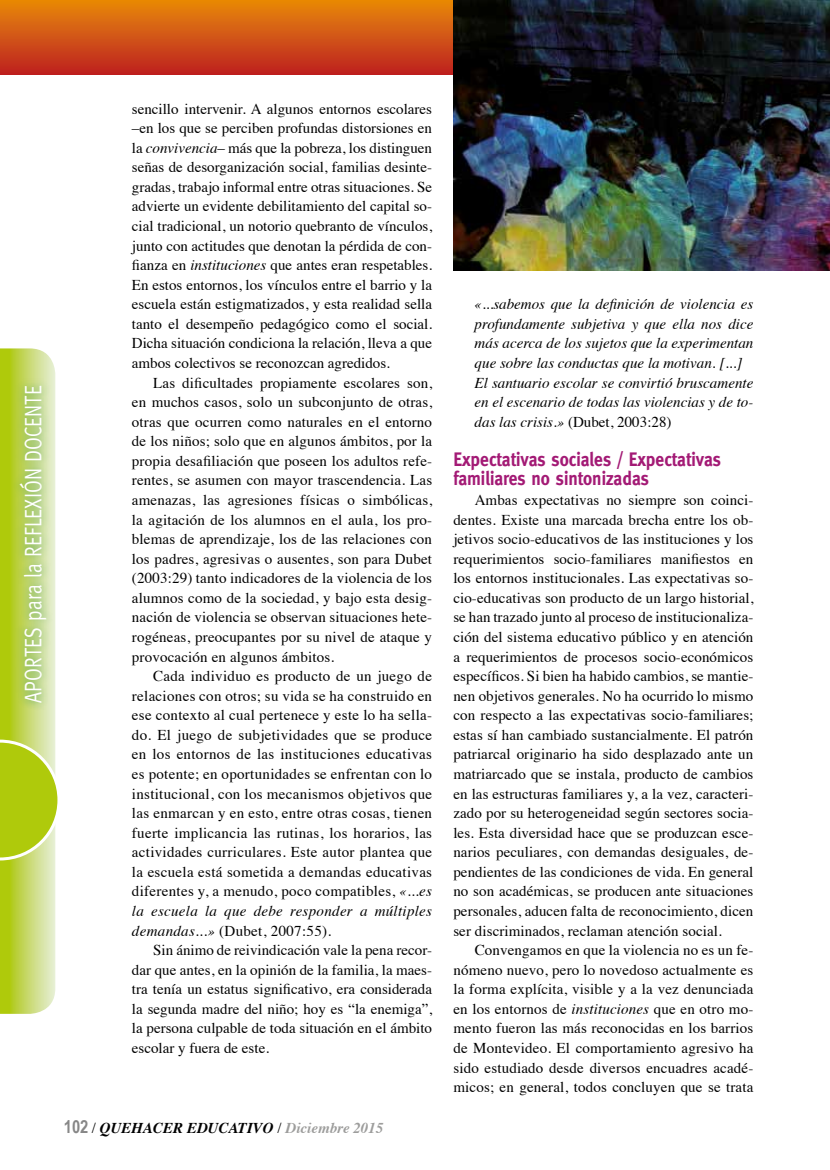
<style>
.page{position:relative;width:830px;height:1170px;background:#fff}
.page>*{position:absolute;margin:0;border:0;box-sizing:border-box;transform-origin:0 0}
.t1{font:24px "Meta";color:#fff;scale:.8 1}
.t2{font:700 19.5px/19.5px "Meta";color:#a31a75;scale:.9 1}
.t3{font:15px/19.5px "Times";letter-spacing:.01em;color:#000;text-align:justify}
.t4{font:italic 15px/19.5px "Times";color:#000}
.t5{font:italic 700 15px "Times";color:#000}
.s1{font-style:italic}
.s2{font-family:"Arial Narrow";font-style:normal;font-size:18px;color:#878787}
.s3{font-weight:400;font-style:normal}
.s4{color:#9d9d9c}
.s5{font-style:normal}
</style>
<div class="page">
<svg style="left:0;top:348px;width:58px;height:665px;background:#c4d757"></svg>
<div style="left:12px;top:378px;width:43px;height:333px;background:#007b3d;opacity:.6"></div>
<div style="left:0;top:0;width:829px;height:74px;background:linear-gradient(to bottom,#e88909,#be2221)"></div>
<img style="left:453px;top:0;width:376px;height:270px">
<h1 class="t1" style="left:19px;top:702px;width:396px;rotate:-90deg">Aportes para la Reflexi ón Docente</h1>
<h1 class="t1" style="left:19px;top:830px;width:359px;rotate:-90deg">Área del Conocimiento Matemático</h1>
<p class="t3" style="left:132px;top:97px;width:301px">sencillo intervenir. A algunos entornos escolares –en los que se perciben profundas distorsiones en la <span class="s1">convivencia</span>– más que la pobreza, los distinguen señas de desorganización social, familias desinte&shy;gradas, trabajo informal entre otras situaciones. Se advierte un evidente debilitamiento del capital so&shy;cial tradicional, un notorio quebranto de vínculos, junto con actitudes que denotan la pérdida de con&shy;fianza en <span class="s1">instituciones</span> que antes eran respetables.<br>En estos entornos, los vínculos entre el barrio y la escuela están estigmatizados, y esta realidad sella tanto el desempeño pedagógico como el social.<br>Dicha situación condiciona la relación, lleva a que ambos colectivos se reconozcan agredidos.</p>
<p class="t3" style="left:132px;top:371px;width:301px;text-indent:21px">Las dificultades propiamente escolares son, en muchos casos, solo un subconjunto de otras, otras que ocurren como naturales en el entorno de los niños; solo que en algunos ámbitos, por la propia desafiliación que poseen los adultos refe&shy;rentes, se asumen con mayor trascendencia. Las amenazas, las agresiones físicas o simbólicas, la agitación de los alumnos en el aula, los pro&shy;blemas de aprendizaje, los de las relaciones con los padres, agresivas o ausentes, son para Dubet (2003:29) tanto indicadores de la violencia de los alumnos como de la sociedad, y bajo esta desig&shy;nación de violencia se observan situaciones hete&shy;rogéneas, preocupantes por su nivel de ataque y provocación en algunos ámbitos.</p>
<p class="t3" style="left:132px;top:665px;width:301px;text-indent:21px">Cada individuo es producto de un juego de relaciones con otros; su vida se ha construido en ese contexto al cual pertenece y este lo ha sella&shy;do. El juego de subjetividades que se produce en los entornos de las instituciones educativas es potente; en oportunidades se enfrentan con lo institucional, con los mecanismos objetivos que las enmarcan y en esto, entre otras cosas, tienen fuerte implicancia las rutinas, los horarios, las actividades curriculares. Este autor plantea que la escuela está sometida a demandas educativas diferentes y, a menudo, poco compatibles, <span class="s1">«...es la escuela la que debe responder a múltiples demandas...»</span> (Dubet, 2007:55).</p>
<p class="t3" style="left:132px;top:939px;width:301px;text-indent:21px">Sin ánimo de reivindicación vale la pena recor&shy;dar que antes, en la opinión de la familia, la maes&shy;tra tenía un estatus significativo, era considerada la segunda madre del niño; hoy es “la enemiga”, la persona culpable de toda situación en el ámbito escolar y fuera de este.</p>
<p class="t5" style="left:64px;top:1113px;width:321px"><span class="s2">102</span> <span class="s3">/</span> QUEHACER EDUCATIVO <span class="s3">/</span> <span class="s4">Diciembre 2015</span></p>
<p class="t4" style="left:474px;top:293px;width:280px">«...sabemos que la definición de violencia es profundamente subjetiva y que ella nos dice más acerca de los sujetos que la experimentan que sobre las conductas que la motivan. [...] El santuario escolar se convirtió bruscamente en el escenario de todas las violencias y de to&shy;das las crisis.» <span class="s5">(Dubet, 2003:28)</span></p>
<h2 class="t2" style="left:453px;top:449px;width:299px">Expectativas sociales / Expectativas familiares no sintonizadas</h2>
<p class="t3" style="left:453px;top:489px;width:301px;text-indent:21px">Ambas expectativas no siempre son coinci&shy;dentes. Existe una marcada brecha entre los ob&shy;jetivos socio-educativos de las instituciones y los requerimientos socio-familiares manifiestos en los entornos institucionales. Las expectativas so&shy;cio-educativas son producto de un largo historial, se han trazado junto al proceso de institucionaliza&shy;ción del sistema educativo público y en atención a requerimientos de procesos socio-económicos específicos. Si bien ha habido cambios, se mantie&shy;nen objetivos generales. No ha ocurrido lo mismo con respecto a las expectativas socio-familiares; estas sí han cambiado sustancialmente. El patrón patriarcal originario ha sido desplazado ante un matriarcado que se instala, producto de cambios en las estructuras familiares y, a la vez, caracteri&shy;zado por su heterogeneidad según sectores socia&shy;les. Esta diversidad hace que se produzcan esce&shy;narios peculiares, con demandas desiguales, de&shy;pendientes de las condiciones de vida. En general no son académicas, se producen ante situaciones personales, aducen falta de reconocimiento, dicen ser discriminados, reclaman atención social.</p>
<p class="t3" style="left:453px;top:939px;width:301px;text-indent:21px">Convengamos en que la violencia no es un fe&shy;nómeno nuevo, pero lo novedoso actualmente es la forma explícita, visible y a la vez denunciada en los entornos de <span class="s1">instituciones</span> que en otro mo&shy;mento fueron las más reconocidas en los barrios de Montevideo. El comportamiento agresivo ha sido estudiado desde diversos encuadres acadé&shy;micos; en general, todos concluyen que se trata</p>
</div>
